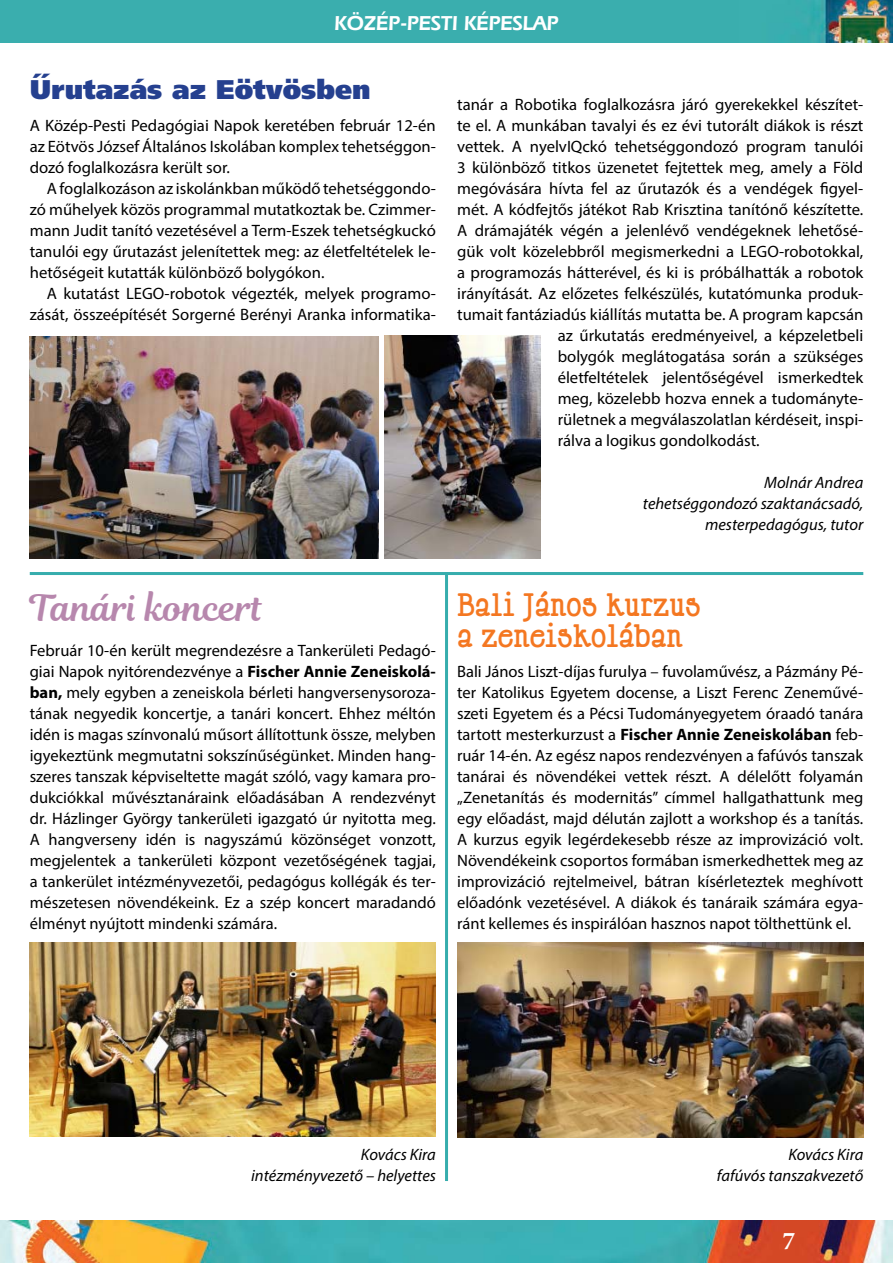
<style>
.page{position:relative;width:893px;height:1263px;background:#fff}
.page>*{position:absolute;margin:0;border:0;box-sizing:border-box;transform-origin:0 0}
.t1{font:36px "Magnolia Script";color:#b787ad}
.t2{font:700 28.5px/31.5px "Happy Phantom";letter-spacing:-.01em;color:#f47721}
.t3{font:900 27px "Frutiger LT Std";color:#25408f}
.t4{font:700 25.5px "Minion Pro";color:#fff}
.t5{font:600 21px "Eras IT Cby BT";color:#fff}
.t6{font:16.5px/21px "Myriad Pro";color:#000;text-align:justify}
.t7{font:italic 16.5px/21px "Myriad Pro";color:#000;text-align:right}
.s1{font-weight:700}
</style>
<div class="page">
<img style="left:0;top:0;width:893px;height:42px">
<img style="left:0;top:1220px;width:893px;height:43px">
<img style="left:30px;top:336px;width:349px;height:222px">
<img style="left:384px;top:336px;width:157px;height:222px">
<img style="left:30px;top:943px;width:406px;height:194px">
<img style="left:457px;top:943px;width:406px;height:194px">
<hr style="left:445px;top:572px;width:3px;height:609px;background:#36adad">
<hr style="left:30px;top:572px;width:833px;height:3px;background:#36adad">
<p class="t5" style="left:334px;top:16px;width:226px">KÖZÉP-PESTI KÉPESLAP</p>
<h3 class="t3" style="left:30px;top:76px;width:342px">Űrutazás az Eötvösben</h3>
<p class="t6" style="left:30px;top:117px;width:408px">A Közép-Pesti Pedagógiai Napok keretében február 12-én az Eötvös József Általános Iskolában komplex tehetséggon&shy;dozó foglalkozásra került sor.</p>
<p class="t6" style="left:30px;top:180px;width:408px;text-indent:17px">A foglalkozáson az iskolánkban működő tehetséggondo&shy;zó műhelyek közös programmal mutatkoztak be. Czimmer&shy;mann Judit tanító vezetésével a Term-Eszek tehetségkuckó tanulói egy űrutazást jelenítettek meg: az életfeltételek le&shy;hetőségeit kutatták különböző bolygókon.</p>
<p class="t6" style="left:30px;top:285px;width:408px;text-align:right">A kutatást LEGO-robotok végezték, melyek programo&shy;zását, összeépítését Sorgerné Berényi Aranka informatika-</p>
<p class="t6" style="left:457px;top:96px;width:408px">tanár a Robotika foglalkozásra járó gyerekekkel készítet-</p>
<p class="t6" style="left:457px;top:117px;width:408px">te el. A munkában tavalyi és ez évi tutorált diákok is részt</p>
<p class="t6" style="left:457px;top:138px;width:408px">vettek. A nyelvIQckó tehetséggondozó program tanulói</p>
<p class="t6" style="left:457px;top:159px;width:408px">3 különböző titkos üzenetet fejtettek meg, amely a Föld</p>
<p class="t6" style="left:457px;top:180px;width:408px">megóvására hívta fel az űrutazók és a vendégek figyel-</p>
<p class="t6" style="left:457px;top:201px;width:408px">mét. A kódfejtős játékot Rab Krisztina tanítónő készítette.</p>
<p class="t6" style="left:457px;top:222px;width:408px">A drámajáték végén a jelenlévő vendégeknek lehetősé-</p>
<p class="t6" style="left:457px;top:243px;width:408px">gük volt közelebbről megismerkedni a LEGO-robotokkal,</p>
<p class="t6" style="left:457px;top:264px;width:408px">a programozás hátterével, és ki is próbálhatták a robotok</p>
<p class="t6" style="left:457px;top:285px;width:408px">irányítását. Az előzetes felkészülés, kutatómunka produk-</p>
<p class="t6" style="left:457px;top:306px;width:408px">tumait fantáziadús kiállítás mutatta be. A program kapcsán</p>
<p class="t6" style="left:558px;top:327px;width:307px">az űrkutatás eredményeivel, a képzeletbeli</p>
<p class="t6" style="left:558px;top:348px;width:307px">bolygók meglátogatása során a szükséges</p>
<p class="t6" style="left:558px;top:369px;width:307px">életfeltételek jelentőségével ismerkedtek</p>
<p class="t6" style="left:558px;top:390px;width:307px">meg, közelebb hozva ennek a tudományte-</p>
<p class="t6" style="left:558px;top:411px;width:307px">rületnek a megválaszolatlan kérdéseit, inspi-</p>
<p class="t6" style="left:558px;top:432px;width:203px">rálva a logikus gondolkodást.</p>
<p class="t7" style="left:643px;top:474px;width:222px">Molnár Andrea<br>tehetséggondozó szaktanácsadó, mesterpedagógus, tutor</p>
<h1 class="t1" style="left:30px;top:591px;width:235px">Tanári koncert</h1>
<p class="t6" style="left:30px;top:642px;width:408px">Február 10-én került megrendezésre a Tankerületi Pedagó&shy;giai Napok nyitórendezvénye a <span class="s1">Fischer Annie Zeneiskolá&shy;ban,</span> mely egyben a zeneiskola bérleti hangversenysoroza&shy;tának negyedik koncertje, a tanári koncert. Ehhez méltón idén is magas színvonalú műsort állítottunk össze, melyben igyekeztünk megmutatni sokszínűségünket. Minden hang&shy;szeres tanszak képviseltette magát szóló, vagy kamara pro&shy;dukciókkal művésztanáraink előadásában A rendezvényt dr. Házlinger György tankerületi igazgató úr nyitotta meg.<br>A hangverseny idén is nagyszámú közönséget vonzott, megjelentek a tankerületi központ vezetőségének tagjai, a tankerület intézményvezetői, pedagógus kollégák és ter&shy;mészetesen növendékeink. Ez a szép koncert maradandó élményt nyújtott mindenki számára.</p>
<h2 class="t2" style="left:457px;top:591px;width:245px">Bali János kurzus a zeneiskolában</h2>
<p class="t6" style="left:457px;top:663px;width:408px">Bali János Liszt-díjas furulya – fuvolaművész, a Pázmány Pé&shy;ter Katolikus Egyetem docense, a Liszt Ferenc Zeneművé&shy;szeti Egyetem és a Pécsi Tudományegyetem óraadó tanára tartott mesterkurzust a <span class="s1">Fischer Annie Zeneiskolában</span> feb&shy;ruár 14-én. Az egész napos rendezvényen a fafúvós tanszak tanárai és növendékei vettek részt. A délelőtt folyamán „Zenetanítás és modernitás” címmel hallgathattunk meg egy előadást, majd délután zajlott a workshop és a tanítás.<br>A kurzus egyik legérdekesebb része az improvizáció volt.<br>Növendékeink csoportos formában ismerkedhettek meg az improvizáció rejtelmeivel, bátran kísérleteztek meghívott előadónk vezetésével. A diákok és tanáraik számára egya&shy;ránt kellemes és inspirálóan hasznos napot tölthettünk el.</p>
<p class="t7" style="left:251px;top:1146px;width:186px">Kovács Kira intézményvezető – helyettes</p>
<p class="t7" style="left:717px;top:1146px;width:148px">Kovács Kira<br>fafúvós tanszakvezető</p>
<h3 class="t4" style="left:782px;top:1231px;width:14px">7</h3>
</div>
